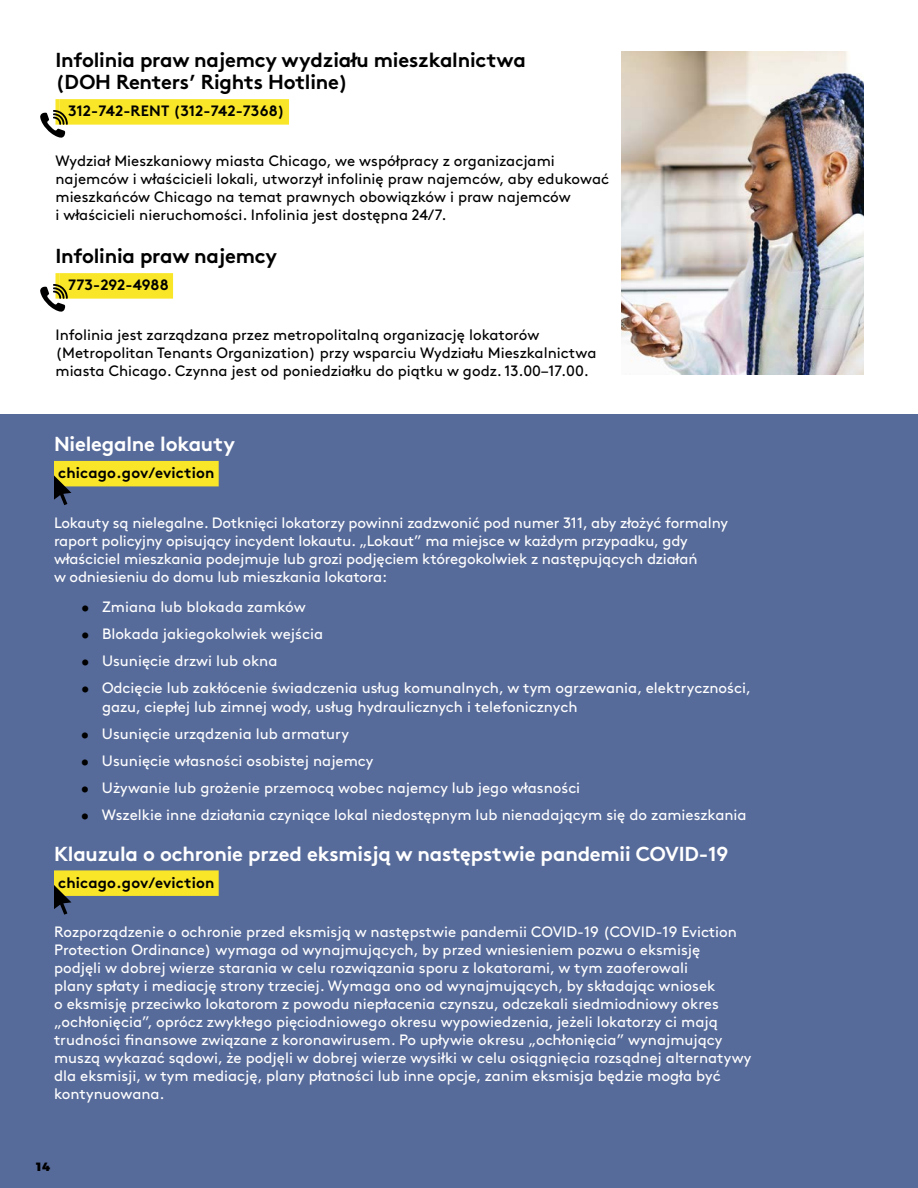
<style>
.page{position:relative;width:918px;height:1188px;background:#fff}
.page>*{position:absolute;margin:0;border:0;box-sizing:border-box;transform-origin:0 0}
.t1{font:700 20.25px/22.5px "Brown";letter-spacing:-.01em;color:#000}
.t2{font:700 20.25px "Brown";letter-spacing:-.01em;color:#fff}
.t3{font:15px/18px "Brown Regular Alt";color:#fff}
.t4{font:15px/18px "Brown Regular Alt";color:#000}
.t5{font:700 15px "Brown";letter-spacing:.01em;color:#000}
.t6{font:900 12px "Montserrat";color:#000}
.s1{color:#000}
</style>
<div class="page">
<div style="left:0;top:415px;width:918px;height:773px;background:#576b9a"></div>
<svg style="left:56px;top:99px;width:4px;height:11px"></svg>
<div style="left:60px;top:99px;width:229px;height:26px;background:#f9e629"></div>
<svg style="left:56px;top:273px;width:4px;height:11px"></svg>
<div style="left:60px;top:273px;width:113px;height:26px;background:#f9e629"></div>
<svg style="left:40px;top:110px;width:28px;height:28px"></svg>
<svg style="left:40px;top:284px;width:28px;height:28px"></svg>
<div style="left:54px;top:461px;width:165px;height:25px;background:#f9e629"></div>
<div style="left:54px;top:870px;width:165px;height:26px;background:#f9e629"></div>
<svg style="left:54px;top:475px;width:17px;height:30px"></svg>
<svg style="left:54px;top:885px;width:17px;height:30px"></svg>
<img style="left:621px;top:52px;width:243px;height:322px">
<h1 class="t1" style="left:56px;top:46px;width:472px">Infolinia praw najemcy wydziału mieszkalnictwa (DOH Renters’ Rights Hotline)</h1>
<p class="t5" style="left:68px;top:99px;width:218px">312-742-RENT (312-742-7368)</p>
<p class="t4" style="left:56px;top:150px;width:555px">Wydział Mieszkaniowy miasta Chicago, we współpracy z organizacjami najemców i właścicieli lokali, utworzył infolinię praw najemców, aby edukować mieszkańców Chicago na temat prawnych obowiązków i praw najemców<br>i właścicieli nieruchomości. Infolinia jest dostępna 24/7.</p>
<h1 class="t1" style="left:56px;top:243px;width:223px">Infolinia praw najemcy</h1>
<p class="t5" style="left:68px;top:273px;width:102px">773-292-4988</p>
<p class="t4" style="left:56px;top:324px;width:542px">Infolinia jest zarządzana przez metropolitalną organizację lokatorów (Metropolitan Tenants Organization) przy wsparciu Wydziału Mieszkalnictwa miasta Chicago. Czynna jest od poniedziałku do piątku w godz. 13.00–17.00.</p>
<h1 class="t2" style="left:54px;top:428px;width:183px">Nielegalne lokauty</h1>
<p class="t5" style="left:58px;top:461px;width:158px">chicago.gov/eviction</p>
<p class="t3" style="left:54px;top:512px;width:676px">Lokauty są nielegalne. Dotknięci lokatorzy powinni zadzwonić pod numer 311, aby złożyć formalny raport policyjny opisujący incydent lokautu. „Lokaut” ma miejsce w każdym przypadku, gdy właściciel mieszkania podejmuje lub grozi podjęciem któregokolwiek z następujących działań<br>w odniesieniu do domu lub mieszkania lokatora:</p>
<p class="t3" style="left:81px;top:596px;width:226px"><span class="s1">•</span> Zmiana lub blokada zamków</p>
<p class="t3" style="left:81px;top:623px;width:244px"><span class="s1">•</span> Blokada jakiegokolwiek wejścia</p>
<p class="t3" style="left:81px;top:650px;width:198px"><span class="s1">•</span> Usunięcie drzwi lub okna</p>
<p class="t3" style="left:102px;top:676px;width:651px;line-height:19.5px;text-indent:-21px"><span class="s1">•</span> Odcięcie lub zakłócenie świadczenia usług komunalnych, w tym ogrzewania, elektryczności, gazu, ciepłej lub zimnej wody, usług hydraulicznych i telefonicznych</p>
<p class="t3" style="left:81px;top:724px;width:270px"><span class="s1">•</span> Usunięcie urządzenia lub armatury</p>
<p class="t3" style="left:81px;top:751px;width:294px"><span class="s1">•</span> Usunięcie własności osobistej najemcy</p>
<p class="t3" style="left:81px;top:778px;width:501px"><span class="s1">•</span> Używanie lub grożenie przemocą wobec najemcy lub jego własności</p>
<p class="t3" style="left:81px;top:805px;width:667px"><span class="s1">•</span> Wszelkie inne działania czyniące lokal niedostępnym lub nienadającym się do zamieszkania</p>
<h1 class="t2" style="left:54px;top:837px;width:676px">Klauzula o ochronie przed eksmisją w następstwie pandemii COVID-19</h1>
<p class="t5" style="left:58px;top:870px;width:158px">chicago.gov/eviction</p>
<p class="t3" style="left:54px;top:922px;width:699px">Rozporządzenie o ochronie przed eksmisją w następstwie pandemii COVID-19 (COVID-19 Eviction Protection Ordinance) wymaga od wynajmujących, by przed wniesieniem pozwu o eksmisję<br>podjęli w dobrej wierze starania w celu rozwiązania sporu z lokatorami, w tym zaoferowali<br>plany spłaty i mediację strony trzeciej. Wymaga ono od wynajmujących, by składając wniosek<br>o eksmisję przeciwko lokatorom z powodu niepłacenia czynszu, odczekali siedmiodniowy okres „ochłonięcia”, oprócz zwykłego pięciodniowego okresu wypowiedzenia, jeżeli lokatorzy ci mają trudności finansowe związane z koronawirusem. Po upływie okresu „ochłonięcia” wynajmujący muszą wykazać sądowi, że podjęli w dobrej wierze wysiłki w celu osiągnięcia rozsądnej alternatywy dla eksmisji, w tym mediację, plany płatności lub inne opcje, zanim eksmisja będzie mogła być kontynuowana.</p>
<p class="t6" style="left:36px;top:1159px;width:16px">14</p>
</div>
